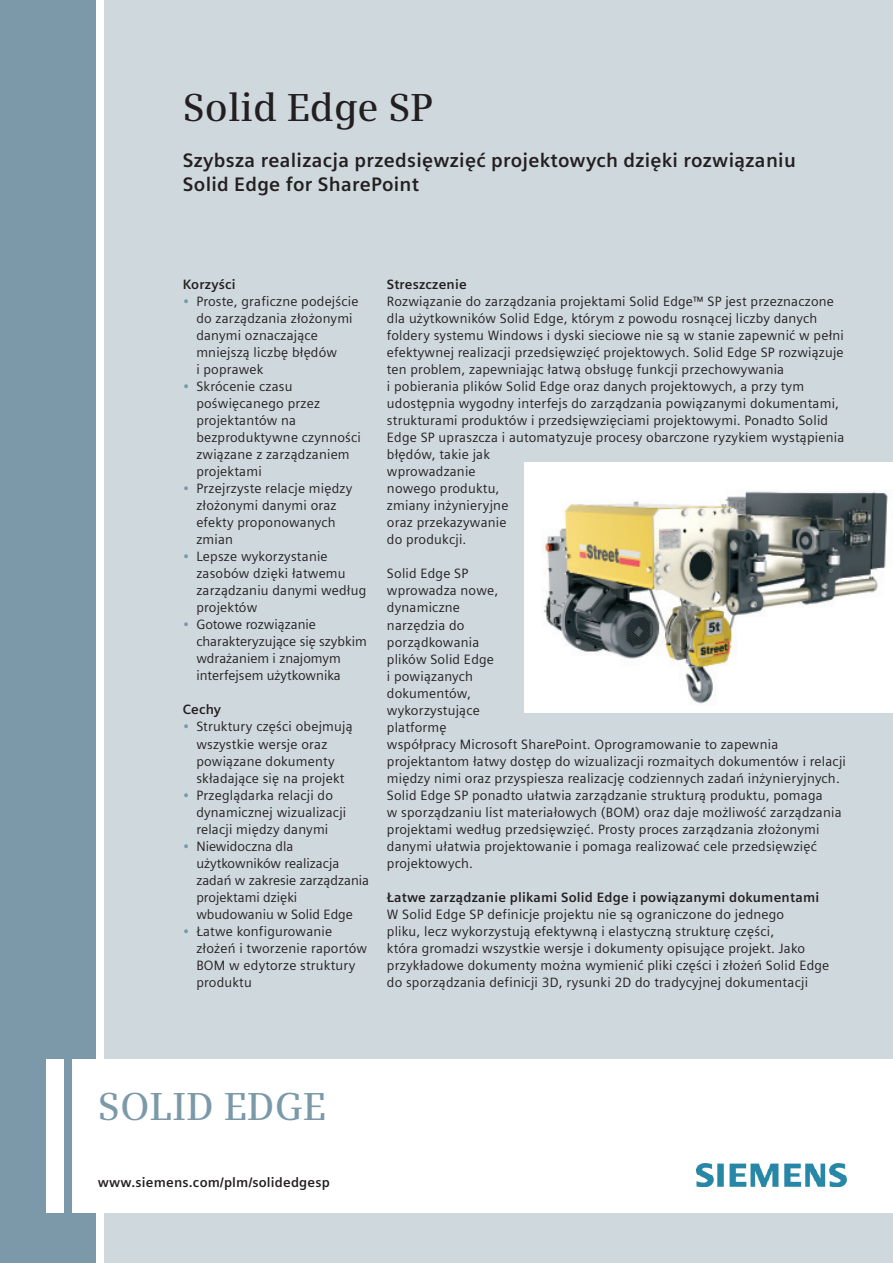
<style>
.page{position:relative;width:893px;height:1263px;background:#fff}
.page>*{position:absolute;margin:0;border:0;box-sizing:border-box;transform-origin:0 0}
.t1{font:600 39px "Siemens Serif";color:#231f20}
.t2{font:600 39px "Siemens Serif";letter-spacing:.005em;color:#7b99a9}
.t3{font:700 19.5px/23.4px "Siemens Sans";letter-spacing:.015em;color:#231f20}
.t4{font:13.5px/17px "Siemens Sans";letter-spacing:.015em;color:#231f20}
.t5{font:700 13.5px "Siemens Sans";letter-spacing:.015em;color:#231f20}
.s1{color:#7b99a9}
</style>
<div class="page">
<div style="left:104px;top:0;width:789px;height:1263px;background:#cfd8dd"></div>
<div style="left:0;top:0;width:96px;height:1263px;background:#7b99a9"></div>
<div style="left:47px;top:1059px;width:17px;height:154px;background:#fff"></div>
<div style="left:72px;top:1059px;width:821px;height:154px;background:#fff"></div>
<img style="left:696px;top:1163px;width:150px;height:24px">
<img style="left:524px;top:463px;width:369px;height:249px">
<h1 class="t1" style="left:183px;top:84px;width:253px">Solid Edge SP</h1>
<h2 class="t3" style="left:183px;top:149px;width:614px">Szybsza realizacja przedsięwzięć projektowych dzięki rozwiązaniu<br>Solid Edge for SharePoint</h2>
<p class="t5" style="left:183px;top:277px;width:54px">Korzyści</p>
<p class="t4" style="left:196px;top:293px;width:164px;text-indent:-13px"><span class="s1">•</span> Proste, graficzne podejście do zarządzania złożonymi danymi oznaczające mniejszą liczbę błędów<br>i poprawek</p>
<p class="t4" style="left:196px;top:378px;width:166px;text-indent:-14px"><span class="s1">•</span> Skrócenie czasu poświęcanego przez projektantów na bezproduktywne czynności związane z zarządzaniem projektami</p>
<p class="t4" style="left:196px;top:480px;width:158px;text-indent:-14px"><span class="s1">•</span> Przejrzyste relacje między złożonymi danymi oraz efekty proponowanych zmian</p>
<p class="t4" style="left:196px;top:548px;width:171px;text-indent:-14px"><span class="s1">•</span> Lepsze wykorzystanie zasobów dzięki łatwemu zarządzaniu danymi według projektów</p>
<p class="t4" style="left:196px;top:616px;width:172px;text-indent:-14px"><span class="s1">•</span> Gotowe rozwiązanie charakteryzujące się szybkim wdrażaniem i znajomym interfejsem użytkownika</p>
<p class="t5" style="left:183px;top:702px;width:40px">Cechy</p>
<p class="t4" style="left:196px;top:718px;width:158px;text-indent:-14px"><span class="s1">•</span> Struktury części obejmują wszystkie wersje oraz powiązane dokumenty składające się na projekt</p>
<p class="t4" style="left:196px;top:786px;width:151px;text-indent:-14px"><span class="s1">•</span> Przeglądarka relacji do dynamicznej wizualizacji relacji między danymi</p>
<p class="t4" style="left:196px;top:837px;width:174px;text-indent:-14px"><span class="s1">•</span> Niewidoczna dla użytkowników realizacja zadań w zakresie zarządzania projektami dzięki wbudowaniu w Solid Edge</p>
<p class="t4" style="left:196px;top:922px;width:172px;text-indent:-14px"><span class="s1">•</span> Łatwe konfigurowanie złożeń i tworzenie raportów<br>BOM w edytorze struktury produktu</p>
<p class="t5" style="left:387px;top:277px;width:81px">Streszczenie</p>
<p class="t4" style="left:387px;top:293px;width:459px">Rozwiązanie do zarządzania projektami Solid Edge™ SP jest przeznaczone dla użytkowników Solid Edge, którym z powodu rosnącej liczby danych foldery systemu Windows i dyski sieciowe nie są w stanie zapewnić w pełni efektywnej realizacji przedsięwzięć projektowych. Solid Edge SP rozwiązuje ten problem, zapewniając łatwą obsługę funkcji przechowywania<br>i pobierania plików Solid Edge oraz danych projektowych, a przy tym udostępnia wygodny interfejs do zarządzania powiązanymi dokumentami, strukturami produktów i przedsięwzięciami projektowymi. Ponadto Solid Edge SP upraszcza i automatyzuje procesy obarczone ryzykiem wystąpienia błędów, takie jak<br>wprowadzanie<br>nowego produktu,<br>zmiany inżynieryjne<br>oraz przekazywanie<br>do produkcji.</p>
<p class="t4" style="left:387px;top:565px;width:461px">Solid Edge SP<br>wprowadza nowe,<br>dynamiczne<br>narzędzia do<br>porządkowania<br>plików Solid Edge<br>i powiązanych<br>dokumentów,<br>wykorzystujące<br>platformę<br>współpracy Microsoft SharePoint. Oprogramowanie to zapewnia projektantom łatwy dostęp do wizualizacji rozmaitych dokumentów i relacji między nimi oraz przyspiesza realizację codziennych zadań inżynieryjnych.<br>Solid Edge SP ponadto ułatwia zarządzanie strukturą produktu, pomaga<br>w sporządzaniu list materiałowych (BOM) oraz daje możliwość zarządzania projektami według przedsięwzięć. Prosty proces zarządzania złożonymi danymi ułatwia projektowanie i pomaga realizować cele przedsięwzięć projektowych.</p>
<p class="t5" style="left:387px;top:889px;width:434px">Łatwe zarządzanie plikami Solid Edge i powiązanymi dokumentami</p>
<p class="t4" style="left:387px;top:906px;width:444px">W Solid Edge SP definicje projektu nie są ograniczone do jednego<br>pliku, lecz wykorzystują efektywną i elastyczną strukturę części,<br>która gromadzi wszystkie wersje i dokumenty opisujące projekt. Jako przykładowe dokumenty można wymienić pliki części i złożeń Solid Edge do sporządzania definicji 3D, rysunki 2D do tradycyjnej dokumentacji</p>
<h1 class="t2" style="left:98px;top:1083px;width:230px">SOLID EDGE</h1>
<p class="t5" style="left:98px;top:1174px;width:233px">www.siemens.com/plm/solidedgesp</p>
</div>
